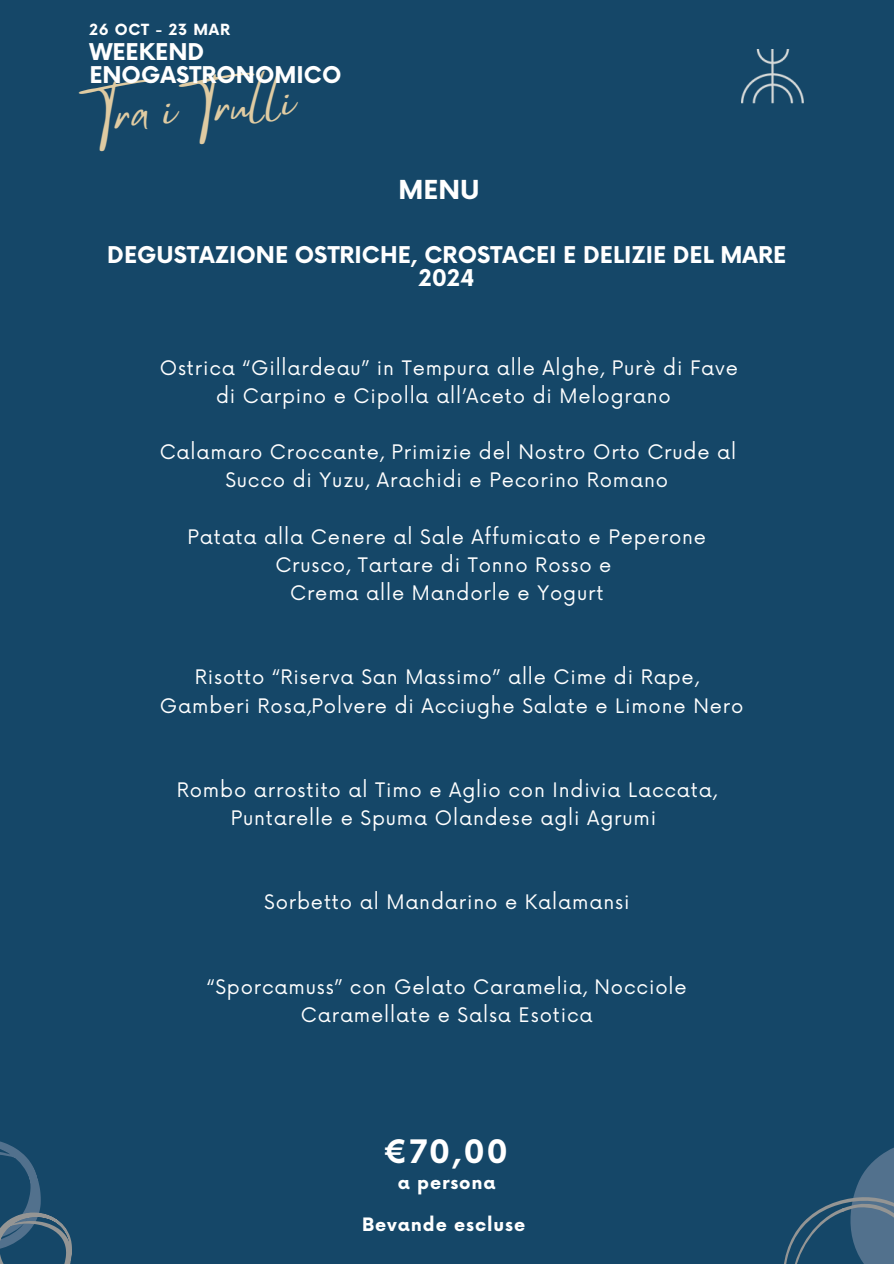
<style>
.page{position:relative;width:894px;height:1264px;background:#fff}
.page>*{position:absolute;margin:0;border:0;box-sizing:border-box;transform-origin:0 0}
.t1{font:46.05px "Mistrully";color:#dfcba2}
.t2{font:700 31.5px "Now";color:#fff}
.t3{font:700 25.5px "Now";color:#fff}
.t4{font:700 22.5px/22.5px "Now";color:#fff}
.t5{font:19.5px/28.2px "Now";letter-spacing:.045em;color:#fff;text-align:center}
.t6{font:700 18px "Now";letter-spacing:.05em;color:#fff}
.t7{font:700 15px "Now";letter-spacing:.05em;color:#fff}
</style>
<div class="page">
<div style="left:0;top:0;width:893px;height:1263px;background:#154768"></div>
<svg style="left:784px;top:1148px;width:109px;height:115px"></svg>
<svg style="left:0;top:1141px;width:72px;height:122px"></svg>
<img style="left:741px;top:50px;width:62px;height:54px">
<p class="t7" style="left:89px;top:21px;width:142px">26 OCT - 23 MAR</p>
<p class="t4" style="left:89px;top:42px;width:253px">WEEKEND<br>ENOGASTRONOMICO</p>
<h1 class="t1" style="left:89px;top:78px;width:206px;rotate:-4deg">Tra i Trulli</h1>
<h3 class="t3" style="left:398px;top:176px;width:82px">MENU</h3>
<p class="t4" style="left:107px;top:245px;width:680px;text-align:center">DEGUSTAZIONE OSTRICHE, CROSTACEI E DELIZIE DEL MARE<br>2024</p>
<p class="t5" style="left:160px;top:355px;width:579px">Ostrica “Gillardeau” in Tempura alle Alghe, Purè di Fave di Carpino e Cipolla all’Aceto di Melograno</p>
<p class="t5" style="left:160px;top:439px;width:578px">Calamaro Croccante, Primizie del Nostro Orto Crude al<br>Succo di Yuzu, Arachidi e Pecorino Romano</p>
<p class="t5" style="left:187px;top:523px;width:520px">Patata alla Cenere al Sale Affumicato e Peperone<br>Crusco, Tartare di Tonno Rosso e<br>Crema alle Mandorle e Yogurt</p>
<p class="t5" style="left:160px;top:664px;width:585px">Risotto “Riserva San Massimo” alle Cime di Rape,<br>Gamberi Rosa,Polvere di Acciughe Salate e Limone Nero</p>
<p class="t5" style="left:177px;top:776px;width:541px">Rombo arrostito al Timo e Aglio con Indivia Laccata,<br>Puntarelle e Spuma Olandese agli Agrumi</p>
<p class="t5" style="left:264px;top:889px;width:367px">Sorbetto al Mandarino e Kalamansi</p>
<p class="t5" style="left:207px;top:973px;width:481px">“Sporcamuss” con Gelato Caramelia, Nocciole<br>Caramellate e Salsa Esotica</p>
<h2 class="t2" style="left:384px;top:1135px;width:125px">€70,00</h2>
<p class="t6" style="left:398px;top:1173px;width:99px">a persona</p>
<p class="t6" style="left:362px;top:1214px;width:164px">Bevande escluse</p>
</div>
